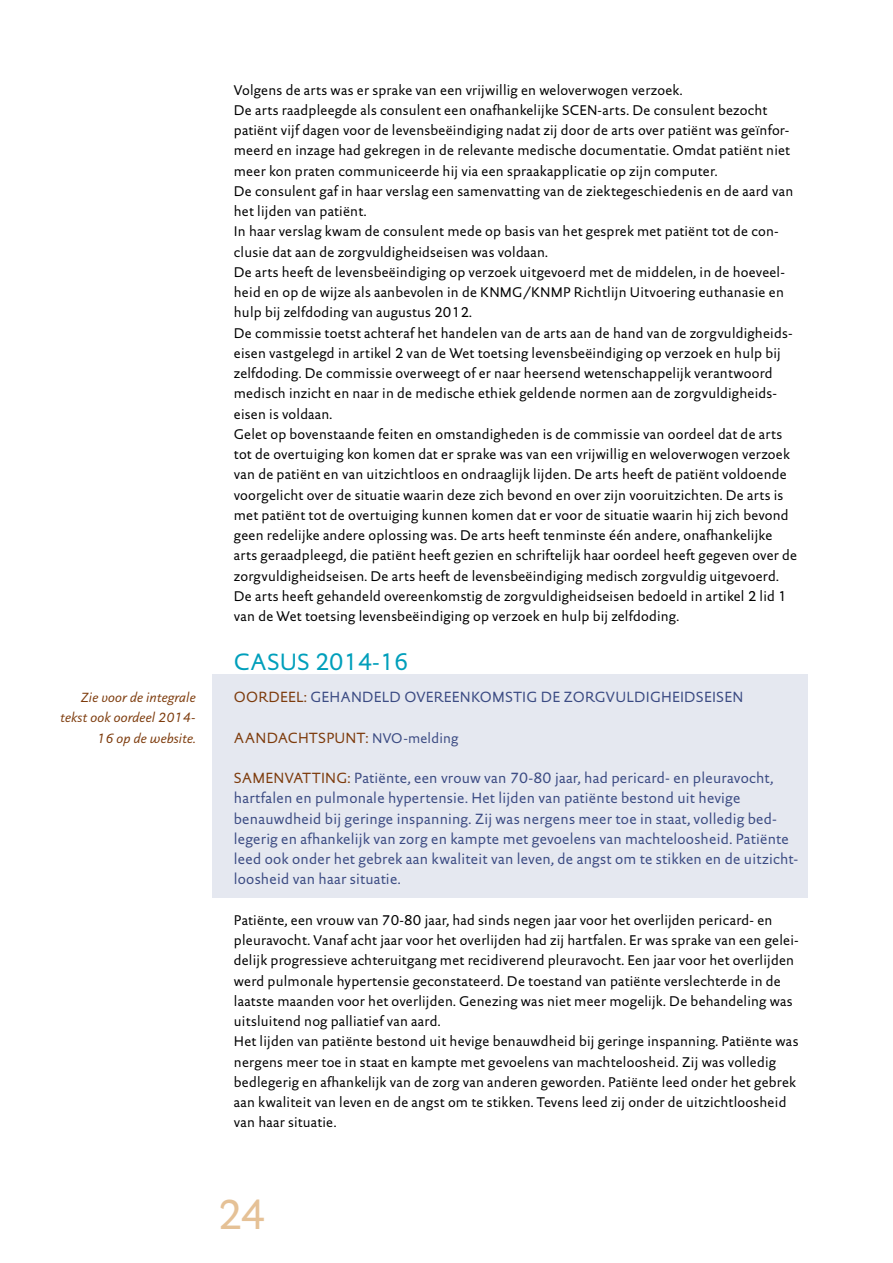
<style>
.page{position:relative;width:893px;height:1263px;background:#fff}
.page>*{position:absolute;margin:0;border:0;box-sizing:border-box;transform-origin:0 0}
.t1{font:42px "DTL Documenta Sans TOT";color:#e5c196}
.t2{font:24px "DTL Documenta Sans TOT";color:#009fbb}
.t3{font:15px/20.2px "DTL Documenta Sans TOT";letter-spacing:.015em;color:#3b4b83}
.t4{font:15px "DTL Documenta Sans TOT";letter-spacing:.015em;color:#7d3b0c}
.t5{font:14.25px/20.2px "DTL Documenta Sans TOT";letter-spacing:.015em;color:#000}
.t6{font:14.25px "DTL Documenta Sans TOT";color:#3b4b83}
.t7{font:italic 13.5px/20.2px "DTL Documenta Sans TOT";letter-spacing:.015em;color:#7d3b0c;text-align:right}
.s1{color:#7d3b0c}
.s2{font-size:14.25px;color:#3b4b83}
</style>
<div class="page">
<div style="left:213px;top:674px;width:595px;height:224px;background:#e5e8f0"></div>
<p class="t7" style="left:60px;top:687px;width:137px">Zie voor de integrale tekst ook oordeel 2014-<br>16 op de website.</p>
<p class="t5" style="left:234px;top:79px;width:450px">Volgens de arts was er sprake van een vrijwillig en weloverwogen verzoek.<br>De arts raadpleegde als consulent een onafhankelijke SCEN</p>
<p class="t5" style="left:234px;top:100px;width:561px;text-indent:364px">-arts. De consulent bezocht patiënt vijf dagen voor de levensbeëindiging nadat zij door de arts over patiënt was geïnfor&shy;meerd en inzage had gekregen in de relevante medische documentatie. Omdat patiënt niet meer kon praten communiceerde hij via een spraakapplicatie op zijn computer.<br>De consulent gaf in haar verslag een samenvatting van de ziektegeschiedenis en de aard van het lijden van patiënt.<br>I n haar verslag kwam de consulent mede op basis van het gesprek met patiënt tot de con&shy;clusie dat aan de zorgvuldigheidseisen was voldaan.<br>De arts heeft de levensbeëindiging op verzoek uitgevoerd met de middelen, in de hoeveel&shy;heid en op de wijze als aanbevolen in de KNMG</p>
<p class="t5" style="left:523px;top:282px;width:20px">/KNM</p>
<p class="t5" style="left:563px;top:282px;width:222px">P Richtlijn U itvoering euthanasie en</p>
<p class="t5" style="left:234px;top:302px;width:565px">hulp bij zelfdoding van augustus 2012.<br>De commissie toetst achteraf het handelen van de arts aan de hand van de zorgvuldigheids&shy;eisen vastgelegd in artikel 2 van de Wet toetsing levensbeëindiging op verzoek en hulp bij zelfdoding. De commissie overweegt of er naar heersend wetenschappelijk verantwoord medisch inzicht en naar in de medische ethiek geldende normen aan de zorgvuldigheids&shy;eisen is voldaan.<br>Gelet op bovenstaande feiten en omstandigheden is de commissie van oordeel dat de arts tot de overtuiging kon komen dat er sprake was van een vrijwillig en weloverwogen verzoek van de patiënt en van uitzichtloos en ondraaglijk lijden. De arts heeft de patiënt voldoende voorgelicht over de situatie waarin deze zich bevond en over zijn vooruitzichten. De arts is met patiënt tot de overtuiging kunnen komen dat er voor de situatie waarin hij zich bevond geen redelijke andere oplossing was. De arts heeft tenminste één andere, onafhankelijke arts geraadpleegd, die patiënt heeft gezien en schriftelijk haar oordeel heeft gegeven over de zorgvuldigheidseisen. De arts heeft de levensbeëindiging medisch zorgvuldig uitgevoerd.<br>De arts heeft gehandeld overeenkomstig de zorgvuldigheidseisen bedoeld in artikel 2 lid 1 van de Wet toetsing levensbeëindiging op verzoek en hulp bij zelfdoding.</p>
<h2 class="t2" style="left:234px;top:647px;width:176px">Casus 2014-16</h2>
<p class="t3" style="left:234px;top:687px;width:511px"><span class="s1">Oordeel:</span> gehandeld overeenkomstig de zorgvuldigheidseisen</p>
<p class="t4" style="left:234px;top:728px;width:149px">Aandachtspunt: <span class="s2">NVO</span></p>
<p class="t6" style="left:403px;top:729px;width:57px">-melding</p>
<p class="t3" style="left:234px;top:768px;width:566px"><span class="s1">Samenvatting:</span> Patiënte, een vrouw van 70-80 jaar, had pericard- en pleuravocht, hartfalen en pulmonale hypertensie. Het lijden van patiënte bestond uit hevige benauwdheid bij geringe inspanning. Zij was nergens meer toe in staat, volledig bed&shy;legerig en afhankelijk van zorg en kampte met gevoelens van machteloosheid. Patiënte leed ook onder het gebrek aan kwaliteit van leven, de angst om te stikken en de uitzicht&shy;loosheid van haar situatie.</p>
<p class="t5" style="left:234px;top:910px;width:566px">Patiënte, een vrouw van 70-80 jaar, had sinds negen jaar voor het overlijden pericard- en pleuravocht. Vanaf acht jaar voor het overlijden had zij hartfalen. Er was sprake van een gelei&shy;delijk progressieve achteruitgang met recidiverend pleuravocht. Een jaar voor het overlijden werd pulmonale hypertensie geconstateerd. De toestand van patiënte verslechterde in de laatste maanden voor het overlijden. Genezing was niet meer mogelijk. De behandeling was uitsluitend nog palliatief van aard.<br>H et lijden van patiënte bestond uit hevige benauwdheid bij geringe inspanning. Patiënte was nergens meer toe in staat en kampte met gevoelens van machteloosheid. Zij was volledig bedlegerig en afhankelijk van de zorg van anderen geworden. Patiënte leed onder het gebrek aan kwaliteit van leven en de angst om te stikken. Tevens leed zij onder de uitzichtloosheid van haar situatie.</p>
<h1 class="t1" style="left:217px;top:1189px;width:50px">24</h1>
</div>
